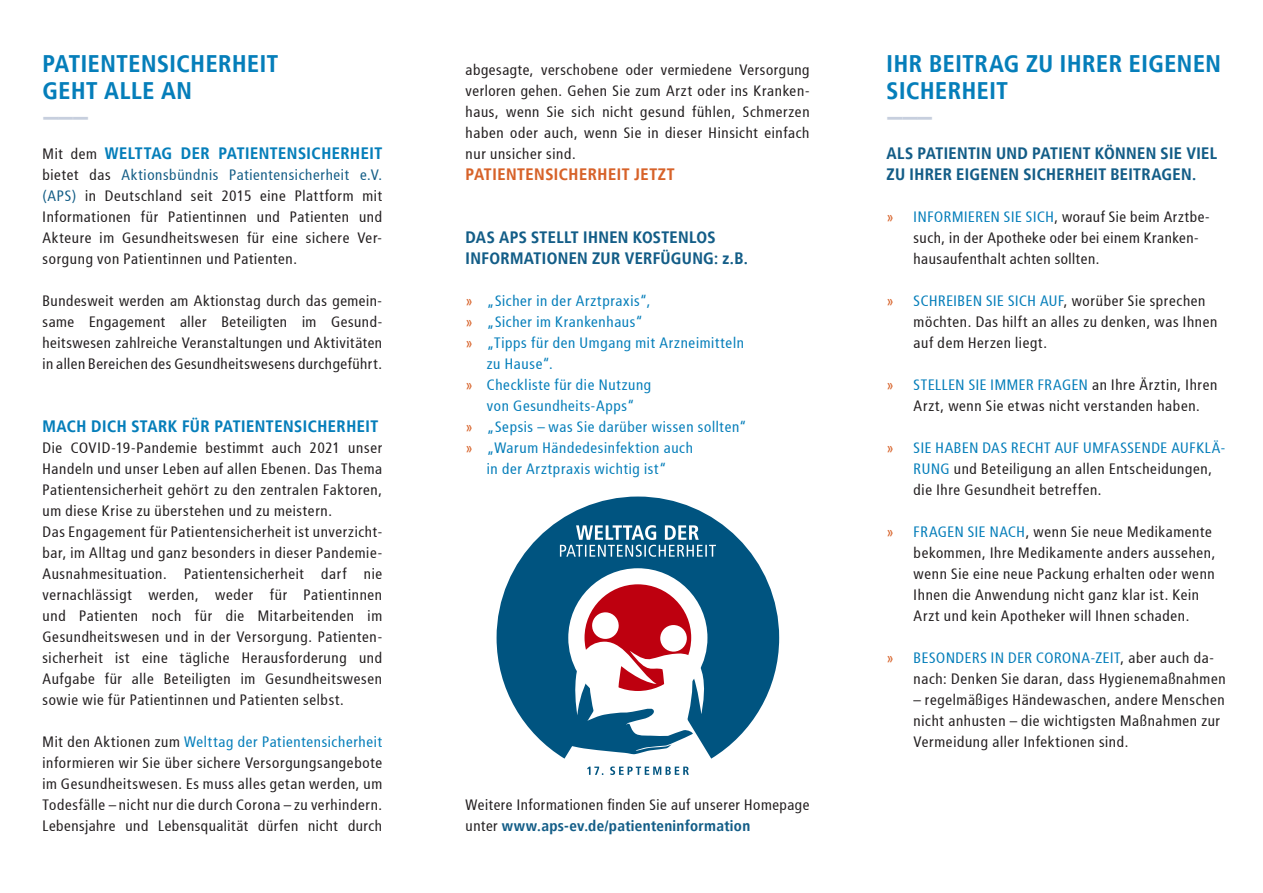
<style>
.page{position:relative;width:1263px;height:893px;background:#fff}
.page>*{position:absolute;margin:0;border:0;box-sizing:border-box;transform-origin:0 0}
.t1{font:700 24px/27px "Transit Offc";color:#057eba}
.t2{font:900 21px "Meta Pro";color:#c7cfde}
.t3{font:700 16.5px/21px "Transit Offc";color:#135d87}
.t4{font:700 16.5px "Transit Offc";letter-spacing:.005em;color:#057eba}
.t5{font:700 16.5px "Transit Offc";letter-spacing:.01em;color:#d76229}
.t6{font:15px/21px "Transit Offc";letter-spacing:.005em;color:#231f20}
.t7{font:15px "Transit Offc";letter-spacing:.005em;color:#057eba}
.s1{font-weight:400;font-size:15px;color:#231f20}
.s2{color:#135d86}
.s3{color:#057eba}
.s4{color:#d76229}
.s5{font-weight:700;color:#135d87}
</style>
<div class="page">
<svg style="left:497px;top:496px;width:282px;height:263px;fill:#005480"></svg>
<svg style="left:556px;top:612px;width:160px;height:142px"></svg>
<div style="left:660px;top:625px;width:27px;height:27px;background:#fff;border-radius:50%"></div>
<svg style="left:587px;top:766px;width:102px;height:9px"></svg>
<svg style="left:560px;top:525px;width:156px;height:32px"></svg>
<h1 class="t1" style="left:43px;top:49px;width:238px">PATIENTENSICHERHEIT<br>GEHT ALLE AN</h1>
<h2 class="t2" style="left:43px;top:103px;width:48px">———</h2>
<p class="t4" style="left:43px;top:143px;width:342px"><span class="s1">Mit dem</span> WELTTAG DER PATIENTENSICHERHEIT</p>
<p class="t6" style="left:43px;top:164px;width:342px;text-align:justify">bietet das <span class="s2">Aktionsbündnis Patientensicherheit e.V. (APS)</span> in Deutschland seit 2015 eine Plattform mit Informationen für Patientinnen und Patienten und Akteure im Gesundheitswesen für eine sichere Ver&shy;sorgung von Patientinnen und Patienten.</p>
<p class="t6" style="left:43px;top:290px;width:342px;text-align:justify">Bundesweit werden am Aktionstag durch das gemein&shy;same Engagement aller Beteiligten im Gesund&shy;heitswesen zahlreiche Veranstaltungen und Aktivitäten in allen Bereichen des Gesundheitswesens durchgeführt.</p>
<p class="t4" style="left:43px;top:416px;width:338px">MACH DICH STARK FÜR PATIENTENSICHERHEIT</p>
<p class="t6" style="left:43px;top:437px;width:342px">Die COVID-19-Pandemie bestimmt auch 2021 unser Handeln und unser Leben auf allen Ebenen. Das Thema Patientensicherheit gehört zu den zentralen Faktoren, um diese Krise zu überstehen und zu meistern.<br>Das Engagement für Patientensicherheit ist unverzicht&shy;bar, im Alltag und ganz besonders in dieser Pandemie-Ausnahmesituation. Patientensicherheit darf nie vernachlässigt werden, weder für Patientinnen und Patienten noch für die Mitarbeitenden im Gesundheitswesen und in der Versorgung. Patienten&shy;sicherheit ist eine tägliche Herausforderung und Aufgabe für alle Beteiligten im Gesundheitswesen sowie wie für Patientinnen und Patienten selbst.</p>
<p class="t6" style="left:43px;top:731px;width:342px;text-align:justify">Mit den Aktionen zum <span class="s3">Welttag der Patientensicherheit </span>informieren wir Sie über sichere Versorgungsangebote im Gesundheitswesen. Es muss alles getan werden, um Todesfälle – nicht nur die durch Corona – zu verhindern.<br>Lebensjahre und Lebensqualität dürfen nicht durch</p>
<p class="t6" style="left:466px;top:59px;width:346px;text-align:justify">abgesagte, verschobene oder vermiedene Versorgung verloren gehen. Gehen Sie zum Arzt oder ins Kranken&shy;haus, wenn Sie sich nicht gesund fühlen, Schmerzen haben oder auch, wenn Sie in dieser Hinsicht einfach nur unsicher sind.</p>
<p class="t5" style="left:466px;top:164px;width:211px">PATIENTENSICHERHEIT JETZT</p>
<p class="t3" style="left:466px;top:226px;width:284px">DAS APS STELLT IHNEN KOSTENLOS<br>INFORMATIONEN ZUR VERFÜGUNG: z.B.</p>
<p class="t7" style="left:466px;top:292px;width:187px"><span class="s4">»</span> „Sicher in der Arztpraxis“,</p>
<p class="t7" style="left:466px;top:313px;width:179px"><span class="s4">»</span> „Sicher im Krankenhaus“</p>
<p class="t7" style="left:466px;top:334px;width:280px"><span class="s4">»</span> „Tipps für den Umgang mit Arzneimitteln</p>
<p class="t7" style="left:487px;top:355px;width:68px">zu Hause“.</p>
<p class="t7" style="left:466px;top:376px;width:188px"><span class="s4">»</span> Checkliste für die Nutzung</p>
<p class="t7" style="left:487px;top:397px;width:150px">von Gesundheits-Apps“</p>
<p class="t7" style="left:466px;top:418px;width:283px"><span class="s4">»</span> „Sepsis – was Sie darüber wissen sollten“</p>
<p class="t7" style="left:466px;top:439px;width:229px"><span class="s4">»</span> „Warum Händedesinfektion auch</p>
<p class="t7" style="left:487px;top:460px;width:182px">in der Arztpraxis wichtig ist“</p>
<p class="t6" style="left:466px;top:794px;width:346px">Weitere Informationen finden Sie auf unserer Homepage unter <span class="s5">www.aps-ev.de/patienteninformation</span></p>
<h1 class="t1" style="left:887px;top:49px;width:336px">IHR BEITRAG ZU IHRER EIGENEN<br>SICHERHEIT</h1>
<h2 class="t2" style="left:887px;top:103px;width:48px">———</h2>
<p class="t3" style="left:887px;top:142px;width:332px">ALS PATIENTIN UND PATIENT KÖNNEN SIE VIEL<br>ZU IHRER EIGENEN SICHERHEIT BEITRAGEN.</p>
<p class="t6" style="left:914px;top:206px;width:298px;text-indent:-27px"><span class="s4">»</span> <span class="s3">INFORMIEREN SIE SICH</span>, worauf Sie beim Arztbe&shy;such, in der Apotheke oder bei einem Kranken&shy;hausaufenthalt achten sollten.</p>
<p class="t6" style="left:914px;top:290px;width:306px;text-indent:-27px"><span class="s4">»</span> <span class="s3">SCHREIBEN SIE SICH AUF</span>, worüber Sie sprechen möchten. Das hilft an alles zu denken, was Ihnen auf dem Herzen liegt.</p>
<p class="t6" style="left:914px;top:374px;width:306px;text-indent:-27px"><span class="s4">»</span> <span class="s3">STELLEN SIE IMMER FRAGEN</span> an Ihre Ärztin, Ihren<br>Arzt, wenn Sie etwas nicht verstanden haben.</p>
<p class="t6" style="left:914px;top:437px;width:314px;text-indent:-27px"><span class="s4">»</span> <span class="s3">SIE HABEN DAS RECHT AUF UMFASSENDE AUFKLÄ-<br>RUNG</span> und Beteiligung an allen Entscheidungen, die Ihre Gesundheit betreffen.</p>
<p class="t6" style="left:914px;top:521px;width:304px;text-indent:-27px"><span class="s4">»</span> <span class="s3">FRAGEN SIE NACH</span>, wenn Sie neue Medikamente bekommen, Ihre Medikamente anders aussehen, wenn Sie eine neue Packung erhalten oder wenn Ihnen die Anwendung nicht ganz klar ist. Kein Arzt und kein Apotheker will Ihnen schaden.</p>
<p class="t6" style="left:914px;top:647px;width:314px;text-indent:-27px"><span class="s4">»</span> <span class="s3">BESONDERS IN DER CORONA-ZEIT</span>, aber auch da&shy;nach: Denken Sie daran, dass Hygienemaßnahmen</p>
<p class="t6" style="left:914px;top:689px;width:313px">– regelmäßiges Händewaschen, andere Menschen nicht anhusten – die wichtigsten Maßnahmen zur<br>Vermeidung aller Infektionen sind.</p>
</div>
